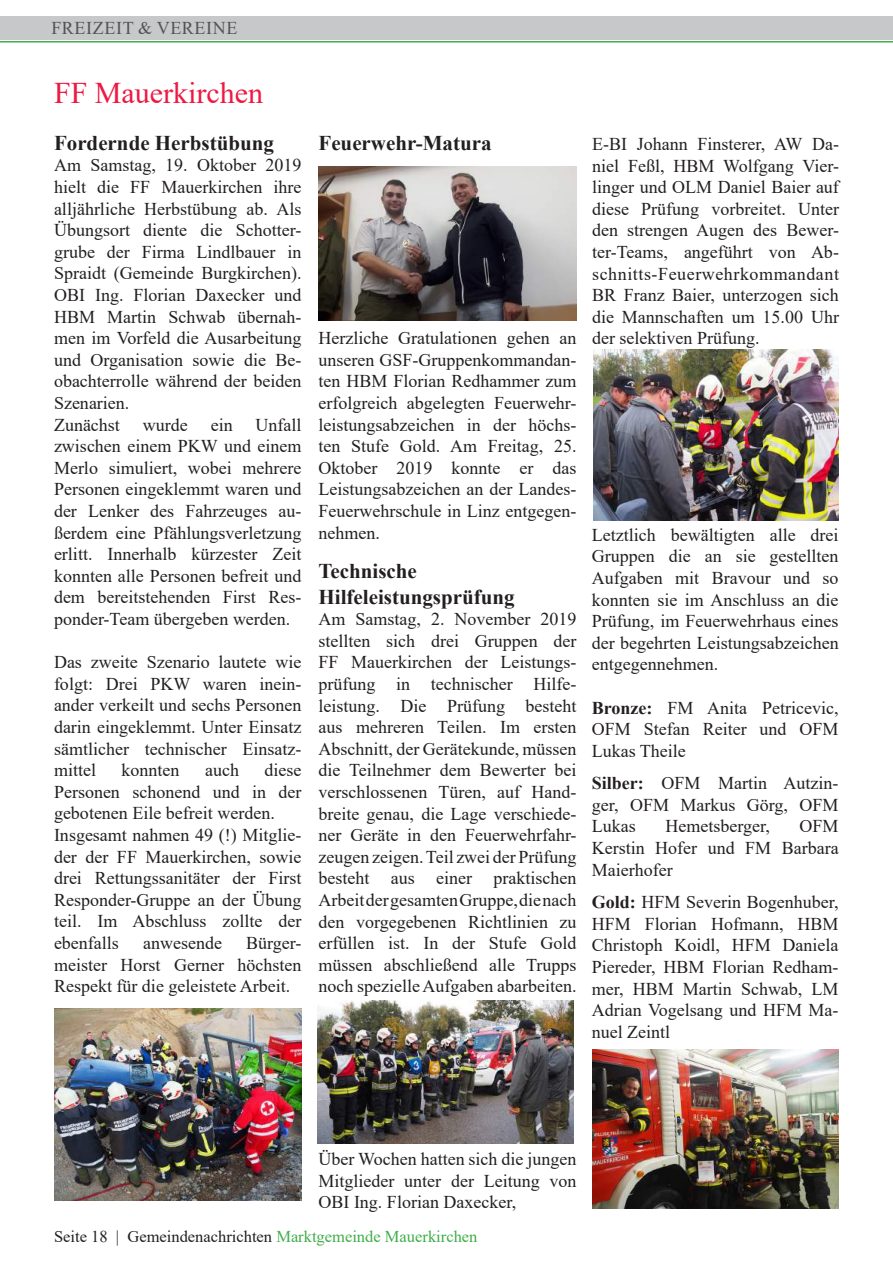
<style>
.page{position:relative;width:893px;height:1263px;background:#fff}
.page>*{position:absolute;margin:0;border:0;box-sizing:border-box;transform-origin:0 0}
.t1{font:30px "Times New Roman";color:#ed1943}
.t2{font:700 21px/25.2px "Times New Roman";color:#231f20}
.t3{font:18px/21.6px "Times New Roman";color:#231f20;text-align:justify}
.t4{font:18px "Times New Roman";letter-spacing:.035em;color:#535355}
.t5{font:16.5px "Times New Roman";color:#231f20}
.s1{font-weight:700}
.s2{color:#40ae49}
</style>
<div class="page">
<img style="left:54px;top:1009px;width:247px;height:191px">
<img style="left:319px;top:167px;width:258px;height:154px">
<img style="left:317px;top:1000px;width:256px;height:144px">
<img style="left:593px;top:1050px;width:246px;height:159px">
<img style="left:594px;top:350px;width:245px;height:170px">
<div style="left:0;top:16px;width:893px;height:23px;background:#c7c8ca"></div>
<hr style="left:0;top:41px;width:893px;height:2px;background:#40ae49">
<p class="t4" style="left:51px;top:15px;width:188px">FREIZEIT &amp; VEREINE</p>
<h1 class="t1" style="left:54px;top:71px;width:211px">FF Mauerkirchen</h1>
<p class="t2" style="left:54px;top:129px;width:221px">Fordernde Herbstübung</p>
<p class="t3" style="left:54px;top:154px;width:249px;text-align:left">Am Samstag, 19. Oktober 2019 hielt die FF Mauerkirchen ihre alljährliche Herbstübung ab. Als<br>Übungsort diente die Schotter&shy;grube der Firma Lindlbauer in<br>Spraidt (Gemeinde Burgkirchen).<br>OBI Ing. Florian Daxecker und<br>HBM Martin Schwab übernah&shy;men im Vorfeld die Ausarbeitung und Organisation sowie die Be&shy;obachterrolle während der beiden<br>Szenarien.<br>Zunächst</p>
<p class="t3" style="left:54px;top:413px;width:249px;text-indent:201px">Unfall zwischen einem PKW und einem Merlo simuliert, wobei mehrere Personen eingeklemmt waren und der Lenker des Fahrzeuges au&shy;ßerdem eine Pfählungsverletzung erlitt. Innerhalb kürzester Zeit konnten alle Personen befreit und dem bereitstehenden First Res&shy;ponder-Team übergeben werden.</p>
<p class="t3" style="left:54px;top:651px;width:249px">Das zweite Szenario lautete wie folgt: Drei PKW waren inein&shy;ander verkeilt und sechs Personen darin eingeklemmt. Unter Einsatz sämtlicher technischer Einsatz&shy;mittel</p>
<p class="t3" style="left:143px;top:413px;width:46px">wurde</p>
<p class="t3" style="left:211px;top:413px;width:23px">ein</p>
<p class="t3" style="left:54px;top:759px;width:249px;text-align:left;text-indent:210px">diese<br>Personen schonend und in der gebotenen Eile befreit werden.<br>Insgesamt nahmen 49 (!) Mitglie&shy;der der FF Mauerkirchen, sowie drei Rettungssanitäter der First<br>Responder-Gruppe an der Übung teil. Im Abschluss zollte der ebenfalls</p>
<p class="t3" style="left:122px;top:759px;width:59px">konnten</p>
<p class="t3" style="left:205px;top:759px;width:35px">auch</p>
<p class="t3" style="left:143px;top:932px;width:80px">anwesende</p>
<p class="t3" style="left:54px;top:932px;width:249px;text-indent:192px">Bürger&shy;meister Horst Gerner höchsten Respekt für die geleistete Arbeit.</p>
<p class="t2" style="left:318px;top:129px;width:174px">Feuerwehr-Matura</p>
<p class="t3" style="left:318px;top:327px;width:260px">Herzliche Gratulationen gehen an unseren GSF-Gruppenkommandan&shy;ten HBM Florian Redhammer zum erfolgreich abgelegten Feuerwehr&shy;leistungsabzeichen in der höchs&shy;ten Stufe Gold. Am Freitag, 25.<br>Oktober 2019 konnte er das Leistungsabzeichen an der Landes-Feuerwehrschule in Linz entgegen&shy;nehmen.</p>
<p class="t2" style="left:318px;top:558px;width:198px">Technische<br>Hilfeleistungsprüfung</p>
<p class="t3" style="left:318px;top:608px;width:260px">Am Samstag, 2. November 2019 stellten sich drei Gruppen der FF Mauerkirchen der Leistungs&shy;prüfung in technischer Hilfe&shy;leistung. Die Prüfung besteht aus mehreren Teilen. Im ersten Abschnitt, der Gerätekunde, müssen die Teilnehmer dem Bewerter bei verschlossenen Türen, auf Hand&shy;breite genau, die Lage verschiede&shy;ner Geräte in den Feuerwehrfahr&shy;zeugen zeigen. Teil zwei der Prüfung besteht aus einer praktischen Arbeit der gesamten Gruppe, die nach den vorgegebenen Richtlinien zu erfüllen ist. In der Stufe Gold müssen abschließend alle Trupps noch spezielle Aufgaben abarbeiten.</p>
<p class="t3" style="left:592px;top:133px;width:248px">E-BI Johann Finsterer, AW Da&shy;niel Feßl, HBM Wolfgang Vier&shy;linger und OLM Daniel Baier auf diese Prüfung vorbreitet. Unter den strengen Augen des Bewer&shy;ter-Teams, angeführt von Ab&shy;schnitts-Feuerwehrkommandant BR Franz Baier, unterzogen sich die Mannschaften um 15.00 Uhr der selektiven Prüfung.</p>
<p class="t3" style="left:592px;top:523px;width:248px">Letztlich bewältigten alle drei Gruppen die an sie gestellten Aufgaben mit Bravour und so konnten sie im Anschluss an die Prüfung, im Feuerwehrhaus eines der begehrten Leistungsabzeichen entgegennehmen.</p>
<p class="t3" style="left:592px;top:696px;width:248px"><span class="s1">Bronze:</span> FM Anita Petricevic, OFM Stefan Reiter und OFM Lukas Theile</p>
<p class="t3" style="left:592px;top:772px;width:248px"><span class="s1">Silber:</span> OFM Martin Autzin&shy;ger, OFM Markus Görg, OFM Lukas</p>
<p class="t3" style="left:665px;top:815px;width:106px">Hemetsberger,</p>
<p class="t3" style="left:592px;top:815px;width:248px;text-indent:208px">OFM Kerstin Hofer und FM Barbara Maierhofer</p>
<p class="t3" style="left:592px;top:891px;width:248px"><span class="s1">Gold:</span> HFM Severin Bogenhuber, HFM Florian Hofmann, HBM Christoph Koidl, HFM Daniela Piereder, HBM Florian Redham&shy;mer, HBM Martin Schwab, LM Adrian Vogelsang und HFM Ma&shy;nuel Zeintl</p>
<p class="t3" style="left:318px;top:1148px;width:260px">Über Wochen hatten sich die jungen Mitglieder unter der Leitung von OBI Ing. Florian Daxecker,</p>
<p class="t5" style="left:54px;top:1224px;width:425px">Seite 18 | Gemeindenachrichten <span class="s2">Marktgemeinde Mauerkirchen</span></p>
</div>
